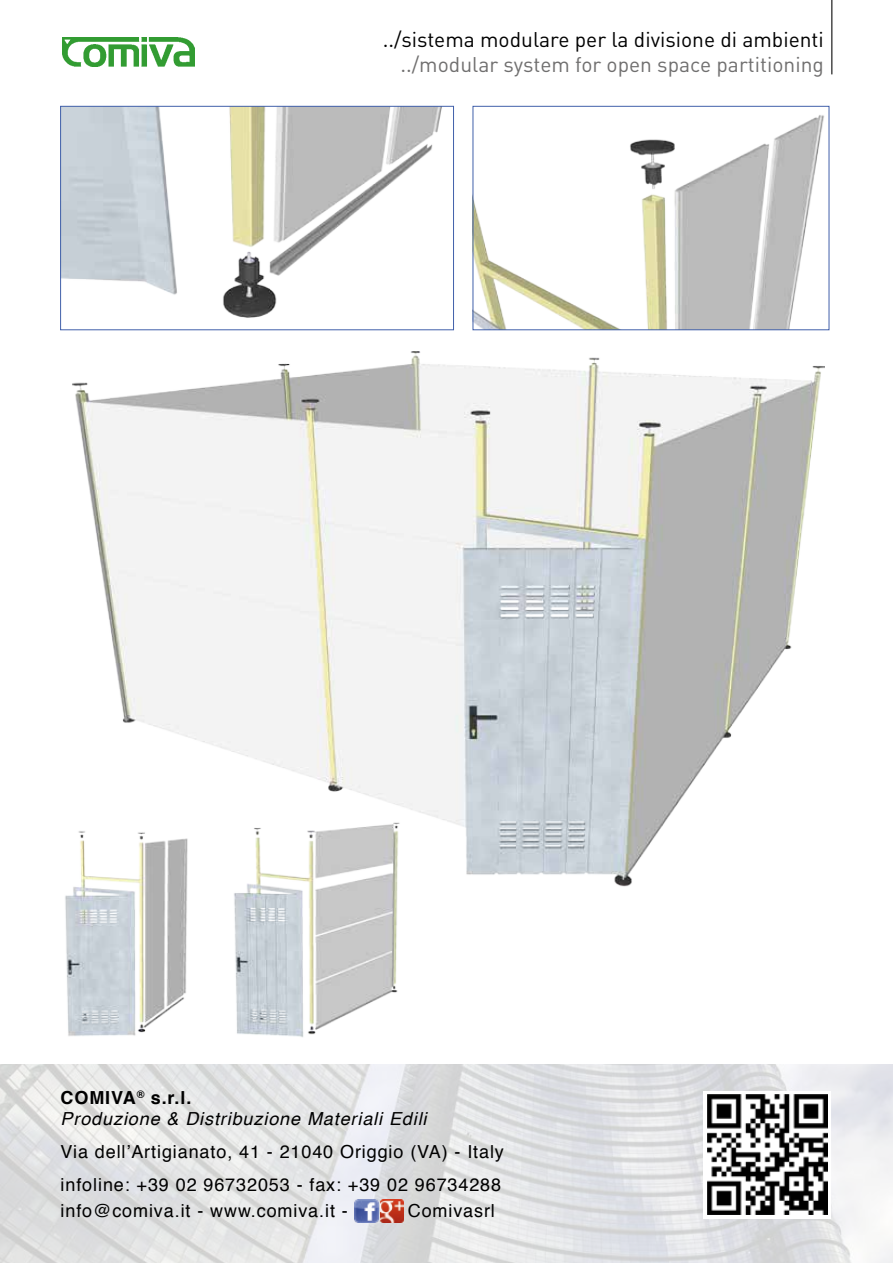
<style>
.page{position:relative;width:893px;height:1263px;background:#fff}
.page>*{position:absolute;margin:0;border:0;box-sizing:border-box;transform-origin:0 0}
.t1{font:21px "DIN Regular Alternate";color:#000}
.t2{font:21px "DIN Regular Alternate";color:#706f6f}
.t3{font:18px/33px "Helvetica";letter-spacing:.05em;color:#000}
.t4{font:italic 18px/21px "Helvetica";letter-spacing:.05em;color:#000}
.s1{font-weight:700;font-style:normal}
</style>
<div class="page">
<img style="left:0;top:1064px;width:893px;height:199px">
<img style="left:355px;top:1199px;width:23px;height:23px">
<img style="left:380px;top:1199px;width:23px;height:23px">
<div style="left:704px;top:1091px;width:127px;height:127px;background:linear-gradient(to right,#fff,#fff)"></div>
<img style="left:707px;top:1094px;width:120px;height:120px">
<img style="left:72px;top:352px;width:753px;height:535px">
<img style="left:229px;top:813px;width:174px;height:224px">
<img style="left:65px;top:824px;width:127px;height:212px">
<img style="left:475px;top:115px;width:349px;height:213px">
<div style="left:473px;top:106px;width:356px;height:224px;border:1px solid #4160aa"></div>
<img style="left:62px;top:108px;width:380px;height:210px">
<div style="left:60px;top:106px;width:394px;height:224px;border:1px solid #4160aa"></div>
<img style="left:63px;top:37px;width:131px;height:29px">
<hr style="left:831px;top:0;width:1px;height:74px;background:#000">
<p class="t1" style="left:383px;top:26px;width:443px">../sistema modulare per la divisione di ambienti</p>
<p class="t2" style="left:400px;top:51px;width:425px">../modular system for open space partitioning</p>
<p class="t4" style="left:61px;top:1088px;width:367px"><span class="s1">COMIVA</span><sup>®</sup> <span class="s1">s.r.l.<br></span>Produzione &amp; Distribuzione Materiali Edili</p>
<p class="t3" style="left:61px;top:1136px;width:445px">Via dell’Artigianato, 41 - 21040 Origgio (VA) - Italy infoline: +39 02 96732053 - fax: +39 02 96734288</p>
<p class="t3" style="left:61px;top:1194px;width:289px">info@comiva.it - www.comiva.it -</p>
<p class="t3" style="left:408px;top:1194px;width:89px">Comivasrl</p>
</div>
